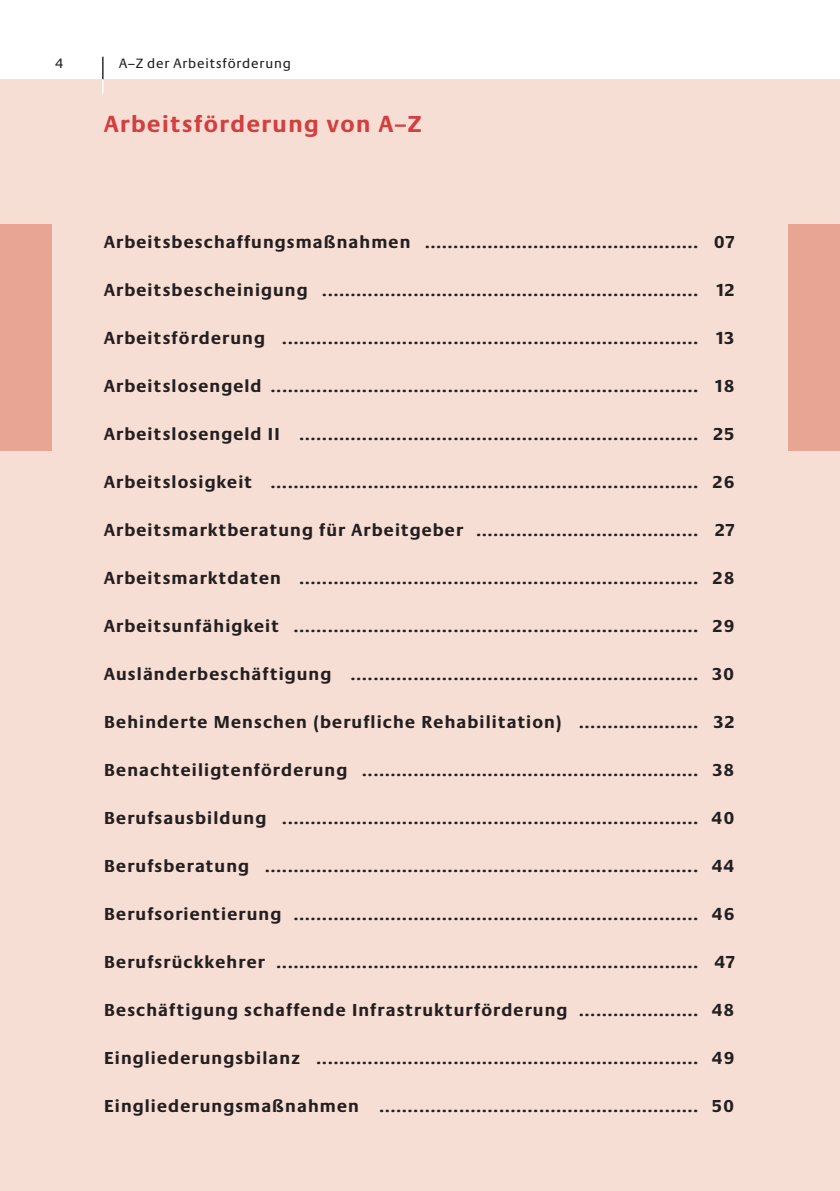
<style>
.page{position:relative;width:840px;height:1191px;background:#fff}
.page>*{position:absolute;margin:0;border:0;box-sizing:border-box;transform-origin:0 0}
.t1{font:700 24px "Neue Praxis";letter-spacing:.06em;color:#d23f40}
.t2{font:700 18px "Neue Praxis";letter-spacing:.06em;color:#231f20}
.t3{font:14px "Neue Praxis";letter-spacing:.06em;color:#231f20}
</style>
<div class="page">
<div style="left:0;top:79px;width:839px;height:1112px;background:#f7ded4"></div>
<div style="left:0;top:224px;width:51px;height:227px;background:#e8a594"></div>
<div style="left:788px;top:224px;width:51px;height:227px;background:#e8a594"></div>
<svg style="left:102px;top:57px;width:1px;height:37px"></svg>
<p class="t3" style="left:55px;top:58px;width:10px">4</p>
<p class="t3" style="left:119px;top:58px;width:173px">A–Z der Arbeitsförderung</p>
<h1 class="t1" style="left:104px;top:115px;width:318px">Arbeitsförderung von A–Z</h1>
<p class="t2" style="left:104px;top:235px;width:631px">Arbeitsbeschaffungsmaßnahmen ................................................ 07</p>
<p class="t2" style="left:104px;top:283px;width:631px">Arbeitsbescheinigung .................................................................. 12</p>
<p class="t2" style="left:104px;top:331px;width:631px">Arbeitsförderung ......................................................................... 13</p>
<p class="t2" style="left:104px;top:379px;width:631px">Arbeitslosengeld ........................................................................... 18</p>
<p class="t2" style="left:104px;top:427px;width:631px">Arbeitslosengeld II ...................................................................... 25</p>
<p class="t2" style="left:104px;top:475px;width:631px">Arbeitslosigkeit ........................................................................... 26</p>
<p class="t2" style="left:104px;top:523px;width:631px">Arbeitsmarktberatung für Arbeitgeber ....................................... 27</p>
<p class="t2" style="left:104px;top:571px;width:631px">Arbeitsmarktdaten ...................................................................... 28</p>
<p class="t2" style="left:104px;top:619px;width:631px">Arbeitsunfähigkeit ....................................................................... 29</p>
<p class="t2" style="left:104px;top:667px;width:631px">Ausländerbeschäftigung ............................................................. 30</p>
<p class="t2" style="left:104px;top:715px;width:631px">Behinderte Menschen (berufliche Rehabilitation) ..................... 32</p>
<p class="t2" style="left:104px;top:763px;width:631px">Benachteiligtenförderung ........................................................... 38</p>
<p class="t2" style="left:104px;top:811px;width:631px">Berufsausbildung ......................................................................... 40</p>
<p class="t2" style="left:104px;top:859px;width:631px">Berufsberatung ............................................................................ 44</p>
<p class="t2" style="left:104px;top:907px;width:631px">Berufsorientierung ....................................................................... 46</p>
<p class="t2" style="left:104px;top:955px;width:631px">Berufsrückkehrer .......................................................................... 47</p>
<p class="t2" style="left:104px;top:1003px;width:631px">Beschäftigung schaffende Infrastrukturförderung ..................... 48</p>
<p class="t2" style="left:104px;top:1051px;width:631px">Eingliederungsbilanz ................................................................... 49</p>
<p class="t2" style="left:104px;top:1099px;width:631px">Eingliederungsmaßnahmen ........................................................ 50</p>
</div>
